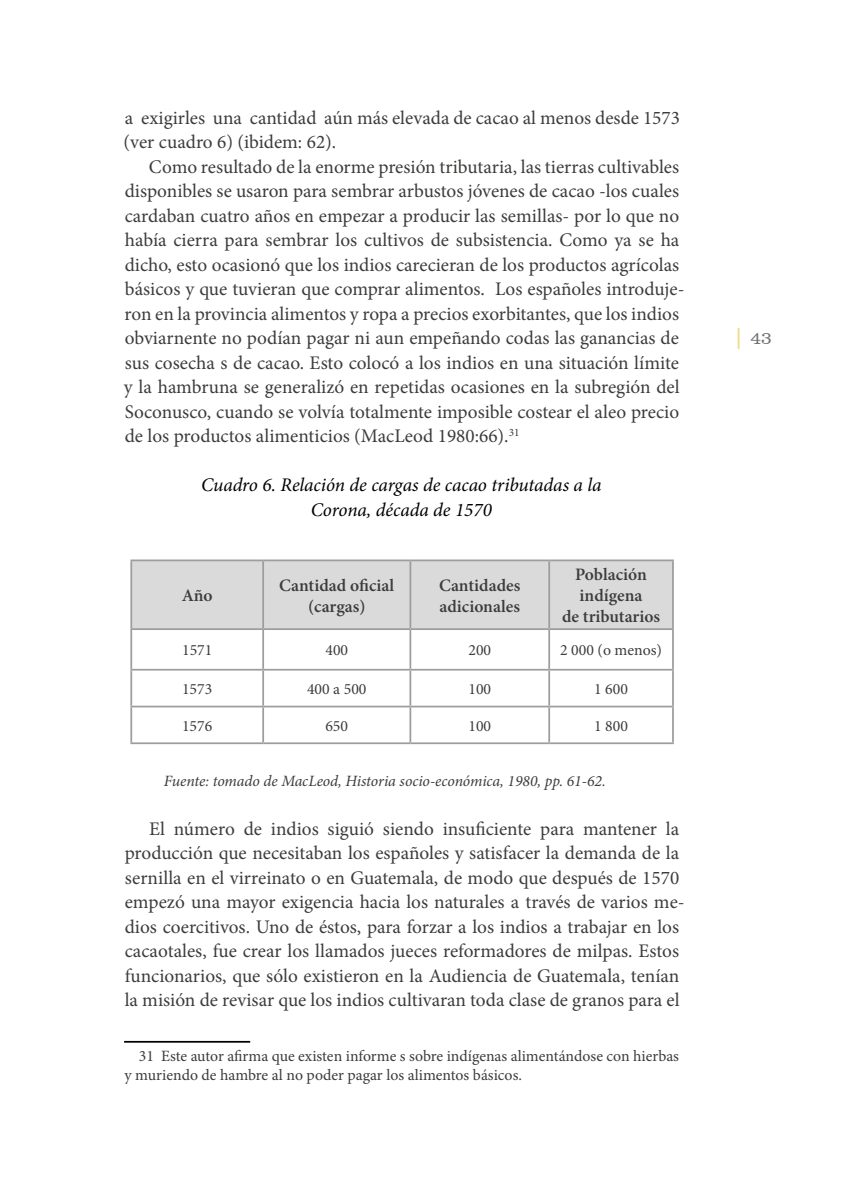
<style>
.page{position:relative;width:844px;height:1191px;background:#fff}
.page>*{position:absolute;margin:0;border:0;box-sizing:border-box;transform-origin:0 0}
.t1{font:19.25px/24.5px "Minion Pro";color:#3c3c3b}
.t2{font:italic 19.25px/24.5px "Minion Pro";letter-spacing:-.005em;color:#000;text-align:center}
.t3{font:600 17.5px/21px "Minion Pro";color:#3c3c3b;text-align:center}
.t4{font:300 17.5px "Clarendon BT";color:#706f6f}
.t5{font:15.75px/18.9px "Minion Pro";color:#3c3c3b}
.t6{font:italic 15.75px "Minion Pro";letter-spacing:-.005em;color:#3c3c3b}
.s1{font-weight:400;font-size:21px;color:#f2da8e}
</style>
<div class="page">
<hr style="left:124px;top:1041px;width:126px;height:1px;background:#000">
<div style="left:132px;top:561px;width:540px;height:67px;background:#dadada"></div>
<hr style="left:130px;top:630px;width:2px;height:39px;background:#9d9d9c">
<hr style="left:262px;top:630px;width:2px;height:39px;background:#9d9d9c">
<hr style="left:409px;top:630px;width:2px;height:39px;background:#9d9d9c">
<hr style="left:548px;top:630px;width:2px;height:39px;background:#9d9d9c">
<hr style="left:672px;top:630px;width:1px;height:39px;background:#9d9d9c">
<hr style="left:130px;top:669px;width:133px;height:1px;background:#9d9d9c">
<hr style="left:130px;top:670px;width:2px;height:35px;background:#9d9d9c">
<hr style="left:263px;top:669px;width:147px;height:1px;background:#9d9d9c">
<hr style="left:262px;top:670px;width:2px;height:35px;background:#9d9d9c">
<hr style="left:410px;top:669px;width:139px;height:1px;background:#9d9d9c">
<hr style="left:409px;top:670px;width:2px;height:35px;background:#9d9d9c">
<hr style="left:549px;top:669px;width:124px;height:1px;background:#9d9d9c">
<hr style="left:548px;top:670px;width:2px;height:35px;background:#9d9d9c">
<hr style="left:672px;top:670px;width:1px;height:35px;background:#9d9d9c">
<hr style="left:130px;top:705px;width:133px;height:2px;background:#9d9d9c">
<hr style="left:130px;top:707px;width:2px;height:35px;background:#9d9d9c">
<hr style="left:263px;top:705px;width:147px;height:2px;background:#9d9d9c">
<hr style="left:262px;top:707px;width:2px;height:35px;background:#9d9d9c">
<hr style="left:410px;top:705px;width:139px;height:2px;background:#9d9d9c">
<hr style="left:409px;top:707px;width:2px;height:35px;background:#9d9d9c">
<hr style="left:549px;top:705px;width:124px;height:2px;background:#9d9d9c">
<hr style="left:548px;top:707px;width:2px;height:35px;background:#9d9d9c">
<hr style="left:672px;top:707px;width:1px;height:35px;background:#9d9d9c">
<hr style="left:130px;top:742px;width:133px;height:2px;background:#9d9d9c">
<hr style="left:263px;top:742px;width:147px;height:2px;background:#9d9d9c">
<hr style="left:410px;top:742px;width:139px;height:2px;background:#9d9d9c">
<hr style="left:549px;top:742px;width:124px;height:2px;background:#9d9d9c">
<hr style="left:130px;top:559px;width:133px;height:2px;background:#9d9d9c">
<hr style="left:130px;top:561px;width:2px;height:67px;background:#9d9d9c">
<hr style="left:263px;top:559px;width:147px;height:2px;background:#9d9d9c">
<hr style="left:262px;top:561px;width:2px;height:67px;background:#9d9d9c">
<hr style="left:130px;top:628px;width:133px;height:2px;background:#9d9d9c">
<hr style="left:263px;top:628px;width:147px;height:2px;background:#9d9d9c">
<hr style="left:410px;top:559px;width:139px;height:2px;background:#9d9d9c">
<hr style="left:409px;top:561px;width:2px;height:67px;background:#9d9d9c">
<hr style="left:410px;top:628px;width:139px;height:2px;background:#9d9d9c">
<hr style="left:549px;top:559px;width:124px;height:2px;background:#9d9d9c">
<hr style="left:548px;top:561px;width:2px;height:67px;background:#9d9d9c">
<hr style="left:549px;top:628px;width:124px;height:2px;background:#9d9d9c">
<hr style="left:672px;top:561px;width:1px;height:67px;background:#9d9d9c">
<p class="t1" style="left:124px;top:105px;width:557px">a exigirles una cantidad aún más elevada de cacao al menos desde 1573 (ver cuadro 6) (ibidem: 62).</p>
<p class="t1" style="left:124px;top:154px;width:562px;text-indent:25px">Como resultado de la enorme presión tributaria, las tierras cultivables disponibles se usaron para sembrar arbustos jóvenes de cacao -los cuales cardaban cuatro años en empezar a producir las semillas- por lo que no había cierra para sembrar los cultivos de subsistencia. Como ya se ha dicho, esto ocasionó que los indios carecieran de los productos agrícolas básicos y que tuvieran que comprar alimentos. Los españoles introduje&shy;ron en la provincia alimentos y ropa a precios exorbitantes, que los indios obviarnente no podían pagar ni aun empeñando codas las ganancias de sus cosecha s de cacao. Esto colocó a los indios en una situación límite y la hambruna se generalizó en repetidas ocasiones en la subregión del Soconusco, cuando se volvía totalmente imposible costear el aleo precio de los productos alimenticios (MacLeod 1980:66).<sup>31</sup></p>
<p class="t2" style="left:201px;top:473px;width:402px">Cuadro 6. Relación de cargas de cacao tributadas a la<br>Corona, década de 1570</p>
<p class="t3" style="left:182px;top:585px;width:33px">Año</p>
<p class="t3" style="left:279px;top:574px;width:117px">Cantidad oficial (cargas)</p>
<p class="t3" style="left:439px;top:574px;width:83px;text-align:left">Cantidades adicionales</p>
<p class="t3" style="left:562px;top:564px;width:100px">Población indígena<br>de tributarios</p>
<p class="t5" style="left:182px;top:641px;width:32px">1571</p>
<p class="t5" style="left:325px;top:641px;width:24px">400</p>
<p class="t5" style="left:468px;top:641px;width:24px">200</p>
<p class="t5" style="left:560px;top:641px;width:103px">2 000 (o menos)</p>
<p class="t5" style="left:182px;top:679px;width:32px">1573</p>
<p class="t5" style="left:307px;top:679px;width:61px">400 a 500</p>
<p class="t5" style="left:468px;top:679px;width:24px">100</p>
<p class="t5" style="left:594px;top:679px;width:35px">1 600</p>
<p class="t5" style="left:182px;top:716px;width:32px">1576</p>
<p class="t5" style="left:325px;top:716px;width:24px">650</p>
<p class="t5" style="left:468px;top:716px;width:24px">100</p>
<p class="t5" style="left:594px;top:716px;width:35px">1 800</p>
<p class="t6" style="left:164px;top:769px;width:443px">Fuente: tomado de MacLeod, Historia socio-económica, 1980, pp. 61-62.</p>
<p class="t1" style="left:125px;top:816px;width:561px;text-indent:24px">El número de indios siguió siendo insuficiente para mantener la producción que necesitaban los españoles y satisfacer la demanda de la sernilla en el virreinato o en Guatemala, de modo que después de 1570 empezó una mayor exigencia hacia los naturales a través de varios me&shy;dios coercitivos. Uno de éstos, para forzar a los indios a trabajar en los cacaotales, fue crear los llamados jueces reformadores de milpas. Estos funcionarios, que sólo existieron en la Audiencia de Guatemala, tenían la misión de revisar que los indios cultivaran toda clase de granos para el</p>
<p class="t5" style="left:124px;top:1046px;width:556px;text-indent:14px">31 Este autor afirma que existen informe s sobre indígenas alimentándose con hierbas y muriendo de hambre al no poder pagar los alimentos básicos.</p>
<p class="t4" style="left:733px;top:328px;width:40px"><span class="s1">|</span> 43</p>
</div>
